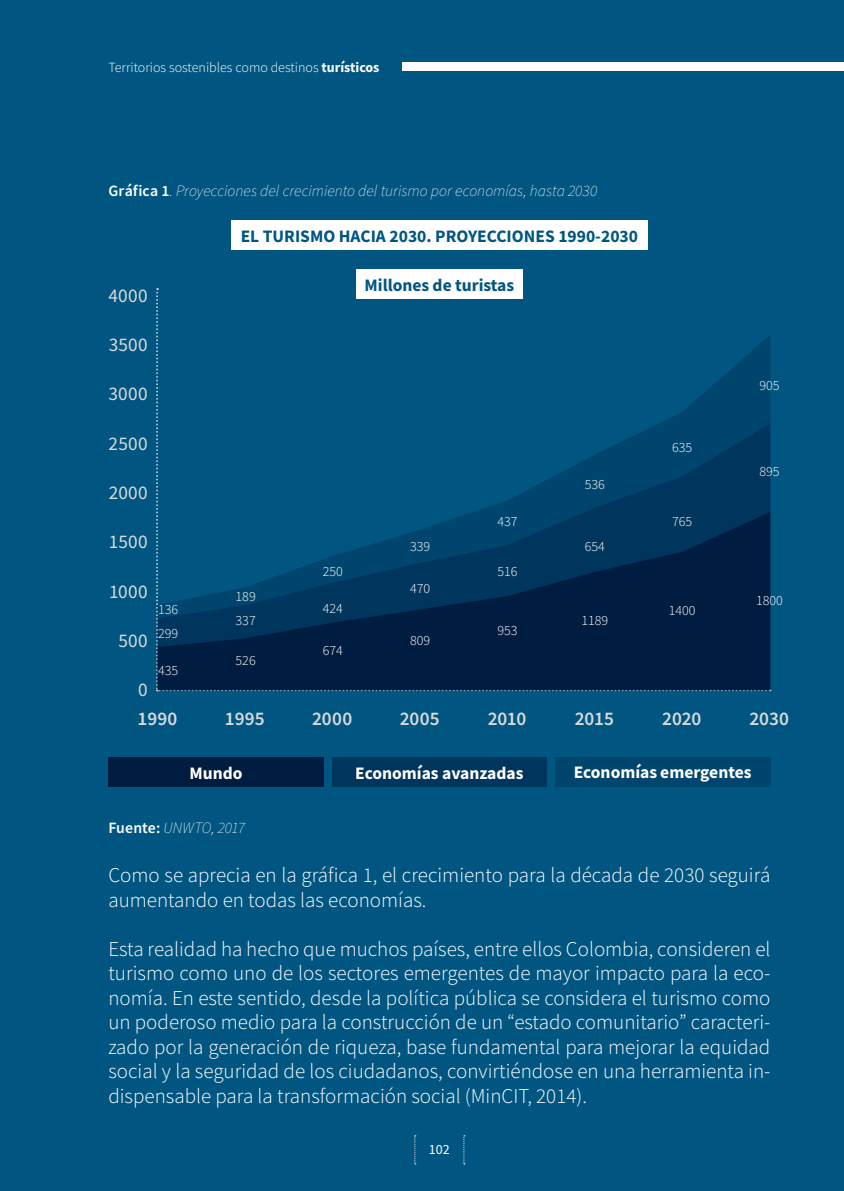
<style>
.page{position:relative;width:844px;height:1191px;background:#fff}
.page>*{position:absolute;margin:0;border:0;box-sizing:border-box;transform-origin:0 0}
.t1{font:300 21px/24.5px "Source Sans Pro";color:#fff}
.t2{font:19.25px "Source Sans Pro";letter-spacing:.02em;color:#dadada}
.t3{font:600 19.25px "Source Sans Pro";color:#dadada}
.t4{font:700 17.5px "Source Sans Pro";color:#005681}
.t5{font:700 17.5px "Source Sans Pro";color:#fff}
.t6{font:italic 200 15.75px "Source Sans Pro";color:#fff}
.t7{font:300 14px "Source Sans Pro";color:#fff}
.t8{font:14px "Source Sans Pro";color:#fff}
.s1{font-weight:700}
.s2{font-weight:600;font-style:normal}
</style>
<div class="page">
<div style="left:0;top:0;width:843px;height:1191px;background:#005681"></div>
<div style="left:157px;top:647px;width:613px;height:43px;background:#001d41"></div>
<svg style="left:157px;top:617px;width:613px;height:30px;background:#002146"></svg>
<svg style="left:157px;top:335px;width:613px;height:282px"></svg>
<div style="left:356px;top:270px;width:166px;height:29px;background:#fff"></div>
<div style="left:108px;top:757px;width:216px;height:30px;background:#001d41"></div>
<div style="left:231px;top:221px;width:416px;height:29px;background:#fff"></div>
<div style="left:555px;top:757px;width:215px;height:30px;background:#00456d"></div>
<div style="left:332px;top:757px;width:214px;height:30px;background:#00365d"></div>
<div style="left:402px;top:63px;width:441px;height:8px;background:#fff"></div>
<svg style="left:414px;top:1135px;width:2px;height:29px"></svg>
<svg style="left:463px;top:1135px;width:2px;height:29px"></svg>
<p class="t7" style="left:108px;top:59px;width:272px">Territorios sostenibles como destinos <span class="s1">turísticos</span></p>
<p class="t6" style="left:108px;top:180px;width:490px"><span class="s2">Gráfica 1</span>. Proyecciones del crecimiento del turismo por economías, hasta 2030</p>
<p class="t4" style="left:241px;top:224px;width:399px">EL TURISMO HACIA 2030. PROYECCIONES 1990-2030</p>
<p class="t4" style="left:364px;top:273px;width:151px">Millones de turistas</p>
<p class="t2" style="left:108px;top:283px;width:41px">4000</p>
<p class="t2" style="left:109px;top:332px;width:40px">3500</p>
<p class="t2" style="left:109px;top:382px;width:41px">3000</p>
<p class="t2" style="left:108px;top:431px;width:41px">2500</p>
<p class="t2" style="left:109px;top:480px;width:40px">2000</p>
<p class="t2" style="left:109px;top:530px;width:41px">1500</p>
<p class="t2" style="left:109px;top:579px;width:40px">1000</p>
<p class="t2" style="left:118px;top:628px;width:31px">500</p>
<p class="t2" style="left:138px;top:678px;width:11px">0</p>
<p class="t3" style="left:137px;top:706px;width:41px">1990</p>
<p class="t3" style="left:225px;top:706px;width:41px">1995</p>
<p class="t3" style="left:312px;top:706px;width:42px">2000</p>
<p class="t3" style="left:399px;top:706px;width:41px">2005</p>
<p class="t3" style="left:487px;top:706px;width:40px">2010</p>
<p class="t3" style="left:574px;top:706px;width:41px">2015</p>
<p class="t3" style="left:662px;top:706px;width:41px">2020</p>
<p class="t3" style="left:749px;top:706px;width:41px">2030</p>
<p class="t7" style="left:759px;top:376px;width:22px">905</p>
<p class="t7" style="left:672px;top:438px;width:22px">635</p>
<p class="t7" style="left:759px;top:463px;width:22px">895</p>
<p class="t7" style="left:584px;top:475px;width:22px">536</p>
<p class="t7" style="left:672px;top:513px;width:22px">765</p>
<p class="t7" style="left:497px;top:513px;width:22px">437</p>
<p class="t7" style="left:584px;top:537px;width:22px">654</p>
<p class="t7" style="left:410px;top:537px;width:22px">339</p>
<p class="t7" style="left:497px;top:562px;width:22px">516</p>
<p class="t7" style="left:323px;top:562px;width:22px">250</p>
<p class="t7" style="left:410px;top:579px;width:22px">470</p>
<p class="t7" style="left:235px;top:587px;width:22px">189</p>
<p class="t7" style="left:756px;top:592px;width:28px">1800</p>
<p class="t7" style="left:323px;top:599px;width:22px">424</p>
<p class="t7" style="left:158px;top:601px;width:22px">136</p>
<p class="t7" style="left:668px;top:602px;width:28px">1400</p>
<p class="t7" style="left:581px;top:612px;width:28px">1189</p>
<p class="t7" style="left:235px;top:612px;width:22px">337</p>
<p class="t7" style="left:497px;top:622px;width:22px">953</p>
<p class="t7" style="left:158px;top:624px;width:22px">299</p>
<p class="t7" style="left:410px;top:631px;width:22px">809</p>
<p class="t7" style="left:323px;top:641px;width:22px">674</p>
<p class="t7" style="left:235px;top:651px;width:22px">526</p>
<p class="t7" style="left:158px;top:661px;width:22px">435</p>
<p class="t5" style="left:189px;top:761px;width:55px">Mundo</p>
<p class="t5" style="left:355px;top:761px;width:170px">Economías avanzadas</p>
<p class="t5" style="left:573px;top:760px;width:179px">Economías emergentes</p>
<p class="t6" style="left:108px;top:817px;width:138px"><span class="s2">Fuente:</span> UNWTO, 2017</p>
<p class="t1" style="left:108px;top:863px;width:663px">Como se aprecia en la gráfica 1, el crecimiento para la década de 2030 seguirá aumentando en todas las economías.</p>
<p class="t1" style="left:108px;top:936px;width:663px;text-align:justify">Esta realidad ha hecho que muchos países, entre ellos Colombia, consideren el turismo como uno de los sectores emergentes de mayor impacto para la eco&shy;nomía. En este sentido, desde la política pública se considera el turismo como un poderoso medio para la construcción de un “estado comunitario” caracteri&shy;zado por la generación de riqueza, base fundamental para mejorar la equidad social y la seguridad de los ciudadanos, convirtiéndose en una herramienta in&shy;dispensable para la transformación social (MinCIT, 2014).</p>
<p class="t8" style="left:429px;top:1140px;width:22px">102</p>
</div>
